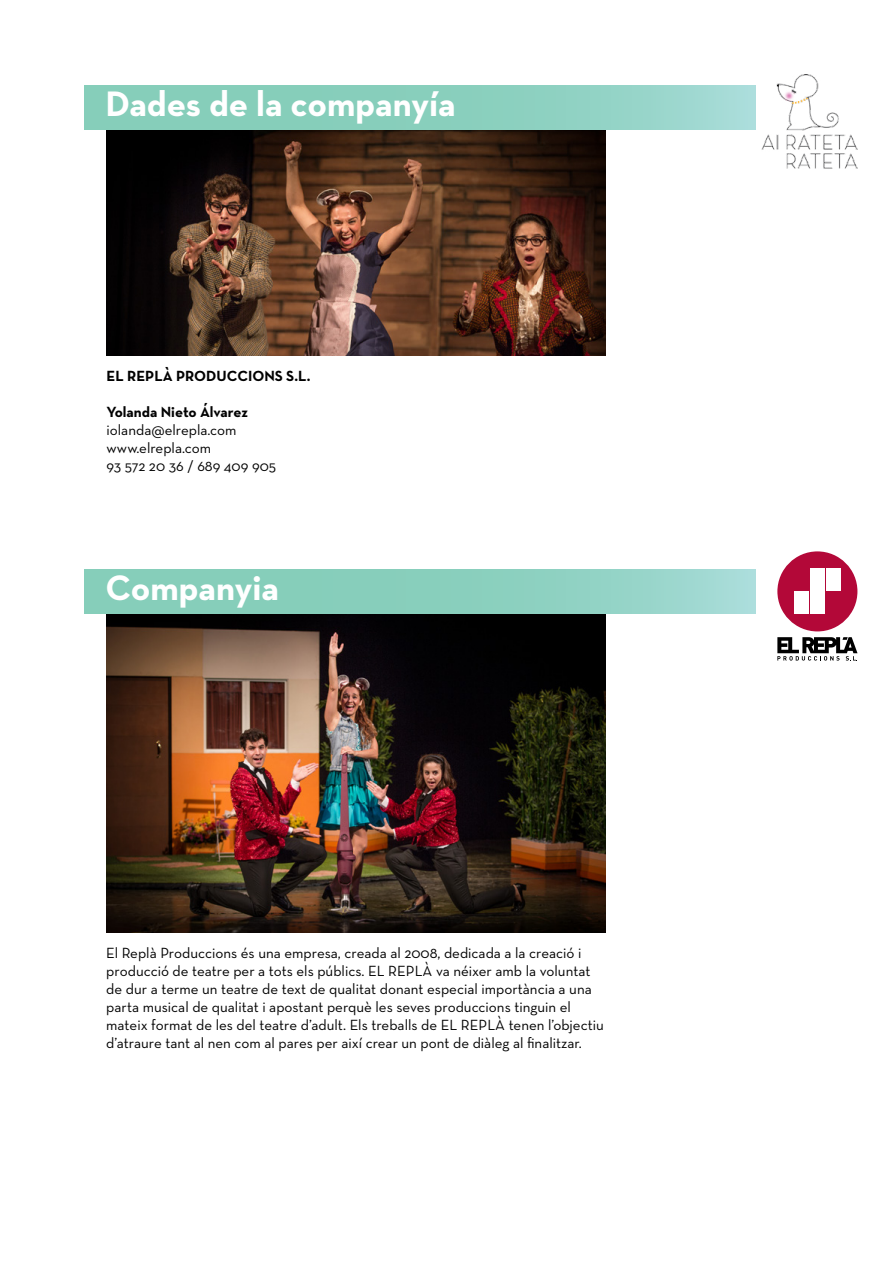
<style>
.page{position:relative;width:893px;height:1263px;background:#fff}
.page>*{position:absolute;margin:0;border:0;box-sizing:border-box;transform-origin:0 0}
.t1{font:700 36px "Neutra Text";color:#fff}
.t2{font:15px/18px "Neutra Text";color:#000}
.t3{font:700 15px "Neutra Text";color:#000}
</style>
<div class="page">
<img style="left:106px;top:130px;width:500px;height:225px">
<img style="left:106px;top:613px;width:500px;height:320px">
<div style="left:777px;top:551px;width:80px;height:80px;background:#b30838;border-radius:50%"></div>
<div style="left:810px;top:568px;width:14px;height:46px;background:#fff"></div>
<div style="left:826px;top:568px;width:14px;height:23px;background:#fff"></div>
<div style="left:794px;top:591px;width:14px;height:23px;background:#fff"></div>
<svg style="left:777px;top:637px;width:80px;height:24px"></svg>
<div style="left:85px;top:86px;width:670px;height:44px;background:linear-gradient(to right,#7ecbb3,#9cd7ce)"></div>
<div style="left:85px;top:569px;width:670px;height:44px;background:linear-gradient(to right,#7ecbb3,#9cd7ce)"></div>
<img style="left:761px;top:74px;width:96px;height:95px">
<h1 class="t1" style="left:105px;top:81px;width:352px">Dades de la companyía</h1>
<p class="t3" style="left:107px;top:366px;width:205px">EL REPLÀ PRODUCCIONS S.L.</p>
<p class="t3" style="left:107px;top:402px;width:143px">Yolanda Nieto Álvarez</p>
<p class="t2" style="left:107px;top:420px;width:171px">iolanda@elrepla.com www.elrepla.com<br>93 572 20 36 / 689 409 905</p>
<h1 class="t1" style="left:105px;top:565px;width:175px">Companyia</h1>
<p class="t2" style="left:106px;top:944px;width:499px">El Replà Produccions és una empresa, creada al 2008, dedicada a la creació i producció de teatre per a tots els públics. EL REPLÀ va néixer amb la voluntat de dur a terme un teatre de text de qualitat donant especial importància a una parta musical de qualitat i apostant perquè les seves produccions tinguin el mateix format de les del teatre d’adult. Els treballs de EL REPLÀ tenen l’objectiu d’atraure tant al nen com al pares per així crear un pont de diàleg al finalitzar.</p>
</div>
